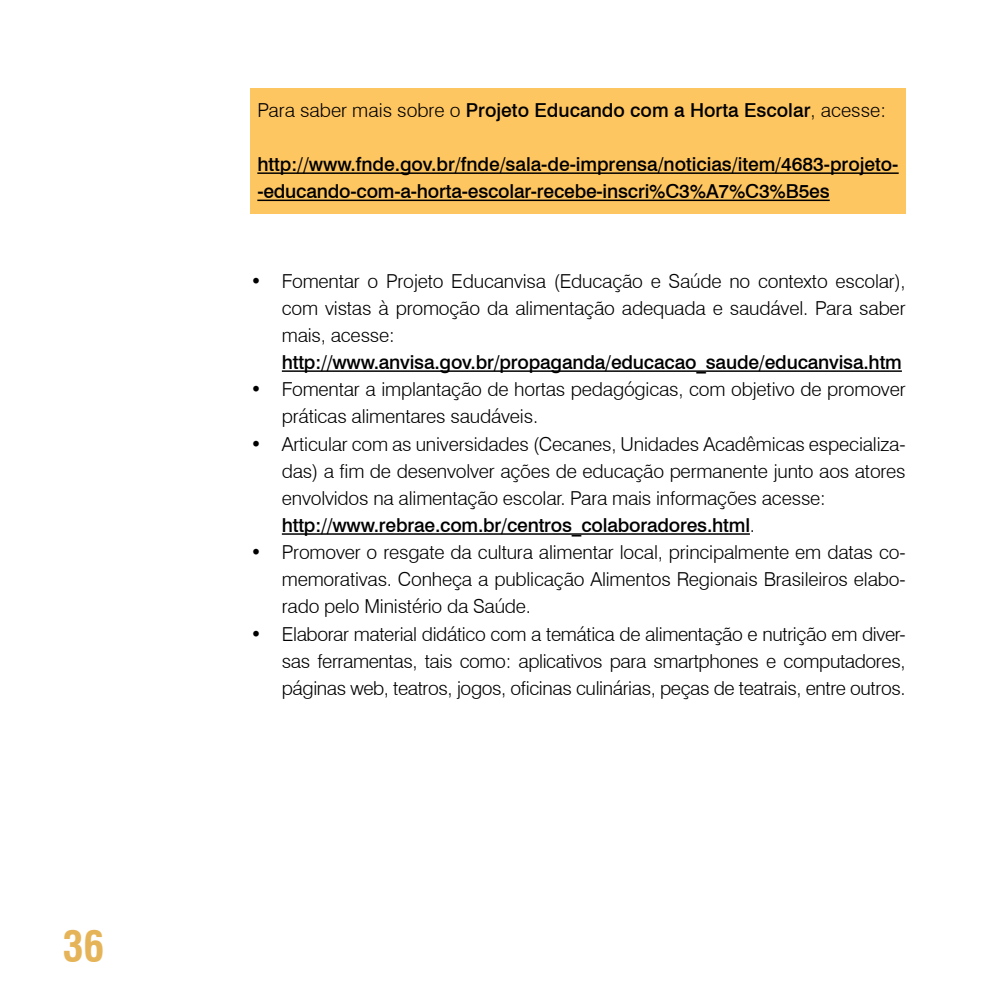
<style>
.page{position:relative;width:993px;height:993px;background:#fff}
.page>*{position:absolute;margin:0;border:0;box-sizing:border-box;transform-origin:0 0}
.t1{font:700 condensed 42px "Swiss 721 BT";color:#e6b458}
.t2{font:300 19.25px/27.1px "Swiss 721 BT";letter-spacing:-.01em;color:#000;text-align:justify}
.t3{font:500 19.25px/27.1px "Swiss 721 BT";letter-spacing:-.01em;color:#000}
.s1{font-weight:300}
.s2{font-weight:500}
</style>
<div class="page">
<hr style="left:282px;top:370px;width:619px;height:2px;background:#000">
<hr style="left:282px;top:533px;width:467px;height:1px;background:#000">
<div style="left:250px;top:88px;width:655px;height:125px;background:#fec661"></div>
<hr style="left:257px;top:172px;width:641px;height:2px;background:#000">
<hr style="left:257px;top:199px;width:572px;height:2px;background:#000">
<h1 class="t1" style="left:62px;top:921px;width:43px">36</h1>
<p class="t3" style="left:257px;top:96px;width:630px"><span class="s1">Para saber mais sobre o</span> Projeto Educando com a Horta Escolar<span class="s1">, acesse:</span></p>
<p class="t3" style="left:257px;top:150px;width:642px">http://www.fnde.gov.br/fnde/sala-de-imprensa/noticias/item/4683-projeto--educando-com-a-horta-escolar-recebe-inscri%C3%A7%C3%B5es</p>
<p class="t2" style="left:282px;top:267px;width:625px;text-indent:-31px">• Fomentar o Projeto Educanvisa (Educação e Saúde no contexto escolar), com vistas à promoção da alimentação adequada e saudável. Para saber mais, acesse:</p>
<p class="t3" style="left:282px;top:348px;width:621px">http://www.anvisa.gov.br/propaganda/educacao_saude/educanvisa.htm</p>
<p class="t2" style="left:282px;top:375px;width:625px;text-indent:-31px">• Fomentar a implantação de hortas pedagógicas, com objetivo de promover práticas alimentares saudáveis.</p>
<p class="t2" style="left:282px;top:430px;width:625px;text-align:left;text-indent:-31px">• Articular com as universidades (Cecanes, Unidades Acadêmicas especializa&shy;das) a fim de desenvolver ações de educação permanente junto aos atores envolvidos na alimentação escolar. Para mais informações acesse: <span class="s2">http://www.rebrae.com.br/centros_colaboradores.html</span>.</p>
<p class="t2" style="left:282px;top:538px;width:625px;text-indent:-31px">• Promover o resgate da cultura alimentar local, principalmente em datas co&shy;memorativas. Conheça a publicação Alimentos Regionais Brasileiros elabo&shy;rado pelo Ministério da Saúde.</p>
<p class="t2" style="left:282px;top:619px;width:625px;text-indent:-31px">• Elaborar material didático com a temática de alimentação e nutrição em diver&shy;sas ferramentas, tais como: aplicativos para smartphones e computadores, páginas web, teatros, jogos, oficinas culinárias, peças de teatrais, entre outros.</p>
</div>
